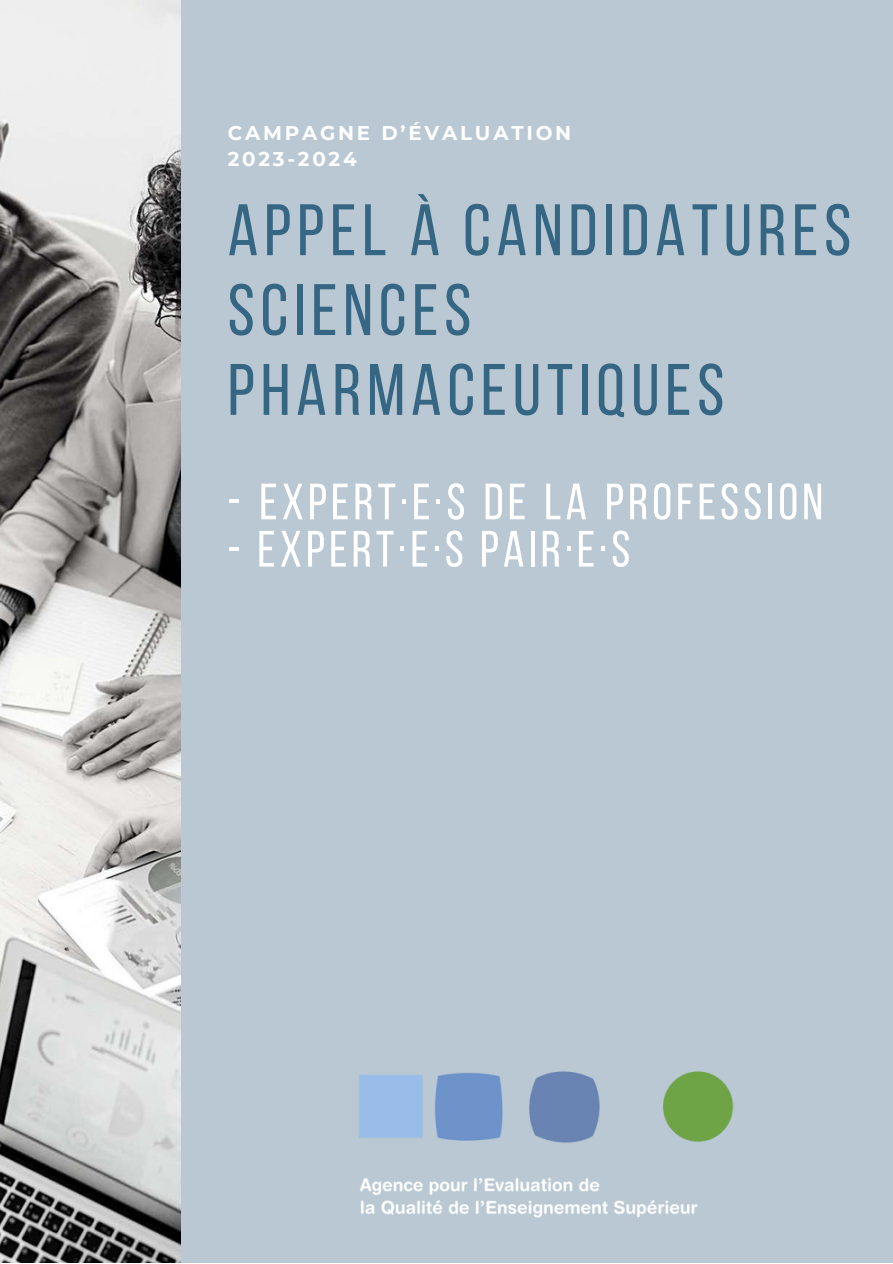
<style>
.page{position:relative;width:893px;height:1264px;background:#fff}
.page>*{position:absolute;margin:0;border:0;box-sizing:border-box;transform-origin:0 0}
.t1{font:72.6px/79.8px "Bebas Neue";letter-spacing:.08em;color:#356684}
.t2{font:51px "Bebas Neue";letter-spacing:.08em;color:#fff}
.t3{font:700 19.8px/25.8px "Montserrat";letter-spacing:.14em;color:#fff}
</style>
<div class="page">
<div style="left:0;top:0;width:892px;height:1262px;background:#b9c8d2"></div>
<img style="left:0;top:0;width:181px;height:1262px">
<img style="left:359px;top:1071px;width:375px;height:147px">
<p class="t3" style="left:228px;top:120px;width:345px">CAMPAGNE D’ÉVALUATION<br>2023-2024</p>
<h1 class="t1" style="left:228px;top:197px;width:625px">APPEL À CANDIDATURES<br>SCIENCES<br>PHARMACEUTIQUES</h1>
<p class="t2" style="left:228px;top:481px;width:597px">- EXPERT·E·S DE LA PROFESSION</p>
<p class="t2" style="left:228px;top:528px;width:404px">- EXPERT·E·S PAIR·E·S</p>
</div>
